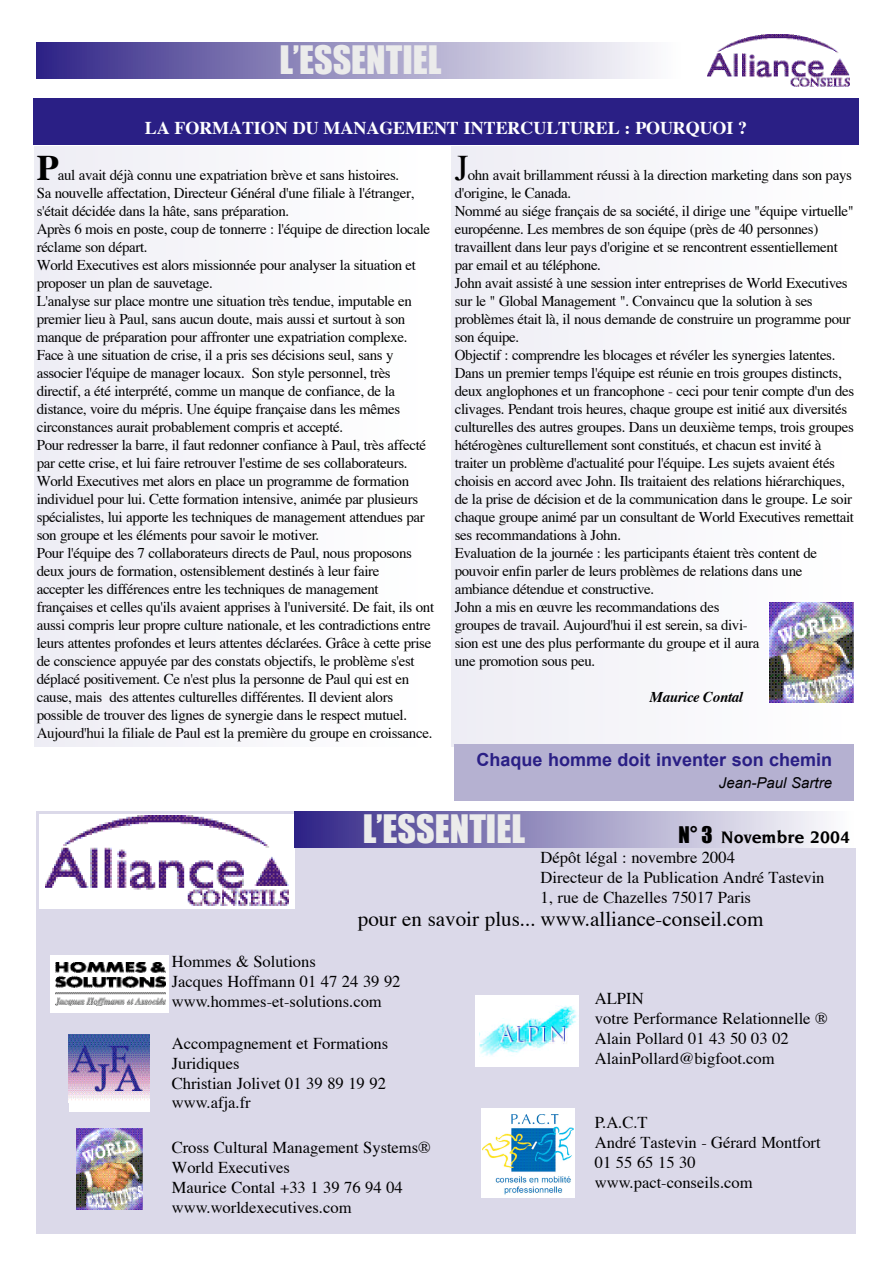
<style>
.page{position:relative;width:893px;height:1263px;background:#fff}
.page>*{position:absolute;margin:0;border:0;box-sizing:border-box;transform-origin:0 0}
.t1{font:36px "Impact";color:#ebebeb}
.t2{font:700 36px "Times";color:#000}
.t3{font:36px "Times";color:#000}
.t4{font:21px "Times";color:#000}
.t5{font:700 18px "Times";letter-spacing:-.005em;color:#fff}
.t6{font:700 18px "Arial";color:#2a1f85}
.t7{font:700 18px "Novarese";color:#000}
.t8{font:16.5px/19.8px "Times";color:#000}
.t9{font:15px/18px "Times";letter-spacing:-.025em;color:#000}
.t10{font:italic 15px "Arial";color:#000}
.t11{font:italic 700 15px "Times";letter-spacing:-.025em;color:#000}
.s1{font-family:"Impact";font-weight:400;font-size:21px}
</style>
<div class="page">
<div style="left:451px;top:146px;width:403px;height:601px;background:#f6f6f9"></div>
<div style="left:36px;top:811px;width:820px;height:423px;background:#dbd9e9"></div>
<div style="left:33px;top:99px;width:825px;height:46px;background:#2a1f85"></div>
<img style="left:707px;top:34px;width:142px;height:53px">
<div style="left:767px;top:602px;width:86px;height:101px;background:#fff"></div>
<img style="left:769px;top:602px;width:84px;height:101px">
<img style="left:36px;top:42px;width:612px;height:36px">
<div style="left:39px;top:814px;width:256px;height:95px;background:#fff"></div>
<img style="left:46px;top:816px;width:243px;height:90px">
<img style="left:294px;top:811px;width:562px;height:36px">
<div style="left:50px;top:955px;width:118px;height:58px;background:#fff"></div>
<img style="left:55px;top:963px;width:110px;height:43px">
<div style="left:482px;top:1108px;width:93px;height:90px;background:#fff"></div>
<img style="left:483px;top:1114px;width:90px;height:81px">
<div style="left:475px;top:995px;width:104px;height:71px;background:#fff"></div>
<img style="left:479px;top:1005px;width:99px;height:51px">
<div style="left:69px;top:1034px;width:81px;height:78px;background:#fff"></div>
<img style="left:69px;top:1034px;width:81px;height:66px">
<img style="left:77px;top:1128px;width:65px;height:82px">
<div style="left:454px;top:744px;width:400px;height:56px;background:#b5b1d1"></div>
<h1 class="t1" style="left:279px;top:38px;width:164px">L’ESSENTIEL</h1>
<p class="t5" style="left:145px;top:121px;width:603px">LA FORMATION DU MANAGEMENT INTERCULTUREL : POURQUOI ?</p>
<h1 class="t2" style="left:37px;top:153px;width:23px">P</h1>
<p class="t9" style="left:37px;top:167px;width:399px;text-indent:21px">aul avait déjà connu une expatriation brève et sans histoires.<br>Sa nouvelle affectation, Directeur Général d'une filiale à l'étranger, s'était décidée dans la hâte, sans préparation.<br>Après 6 mois en poste, coup de tonnerre : l'équipe de direction locale réclame son départ.<br>World Executives est alors missionnée pour analyser la situation et proposer un plan de sauvetage.<br>L'analyse sur place montre une situation très tendue, imputable en premier lieu à Paul, sans aucun doute, mais aussi et surtout à son manque de préparation pour affronter une expatriation complexe.<br>Face à une situation de crise, il a pris ses décisions seul, sans y associer l'équipe de manager locaux. Son style personnel, très directif, a été interprété, comme un manque de confiance, de la distance, voire du mépris. Une équipe française dans les mêmes circonstances aurait probablement compris et accepté.<br>Pour redresser la barre, il faut redonner confiance à Paul, très affecté par cette crise, et lui faire retrouver l'estime de ses collaborateurs.<br>World Executives met alors en place un programme de formation individuel pour lui. Cette formation intensive, animée par plusieurs spécialistes, lui apporte les techniques de management attendues par son groupe et les éléments pour savoir le motiver.<br>Pour l'équipe des 7 collaborateurs directs de Paul, nous proposons deux jours de formation, ostensiblement destinés à leur faire<br>accepter les différences entre les techniques de management françaises et celles qu'ils avaient apprises à l'université. De fait, ils ont aussi compris leur propre culture nationale, et les contradictions entre leurs attentes profondes et leurs attentes déclarées. Grâce à cette prise de conscience appuyée par des constats objectifs, le problème s'est déplacé positivement. Ce n'est plus la personne de Paul qui est en cause, mais des attentes culturelles différentes. Il devient alors possible de trouver des lignes de synergie dans le respect mutuel.<br>Aujourd'hui la filiale de Paul est la première du groupe en croissance.</p>
<h1 class="t3" style="left:454px;top:153px;width:16px">J</h1>
<p class="t9" style="left:454px;top:167px;width:401px;text-indent:13px">ohn avait brillamment réussi à la direction marketing dans son pays d'origine, le Canada.<br>Nommé au siége français de sa société, il dirige une "équipe virtuelle" européenne. Les membres de son équipe (près de 40 personnes) travaillent dans leur pays d'origine et se rencontrent essentiellement par email et au téléphone.<br>John avait assisté à une session inter entreprises de World Executives sur le " Global Management ". Convaincu que la solution à ses problèmes était là, il nous demande de construire un programme pour son équipe.<br>Objectif : comprendre les blocages et révéler les synergies latentes.<br>Dans un premier temps l'équipe est réunie en trois groupes distincts, deux anglophones et un francophone - ceci pour tenir compte d'un des clivages. Pendant trois heures, chaque groupe est initié aux diversités culturelles des autres groupes. Dans un deuxième temps, trois groupes hétérogènes culturellement sont constitués, et chacun est invité à traiter un problème d'actualité pour l'équipe. Les sujets avaient étés choisis en accord avec John. Ils traitaient des relations hiérarchiques, de la prise de décision et de la communication dans le groupe. Le soir chaque groupe animé par un consultant de World Executives remettait ses recommandations à John.<br>Evaluation de la journée : les participants étaient très content de pouvoir enfin parler de leurs problèmes de relations dans une ambiance détendue et constructive.<br>John a mis en œuvre les recommandations des<br>groupes de travail. Aujourd'hui il est serein, sa divi-<br>sion est une des plus performante du groupe et il aura<br>une promotion sous peu.</p>
<p class="t11" style="left:649px;top:691px;width:95px">Maurice Contal</p>
<p class="t6" style="left:476px;top:750px;width:357px">Chaque homme doit inventer son chemin</p>
<p class="t10" style="left:719px;top:774px;width:115px">Jean-Paul Sartre</p>
<h1 class="t1" style="left:363px;top:807px;width:164px">L’ESSENTIEL</h1>
<p class="t7" style="left:678px;top:827px;width:173px"><span class="s1">N° 3</span> Novembre 2004</p>
<p class="t8" style="left:540px;top:849px;width:285px">Dépôt légal : novembre 2004<br>Directeur de la Publication André Tastevin<br>1, rue de Chazelles 75017 Paris</p>
<h2 class="t4" style="left:358px;top:910px;width:407px">pour en savoir plus... www.alliance-conseil.com</h2>
<p class="t8" style="left:172px;top:953px;width:230px">Hommes &amp; Solutions<br>Jacques Hoffmann 01 47 24 39 92 www.hommes-et-solutions.com</p>
<p class="t8" style="left:172px;top:1035px;width:218px">Accompagnement et Formations<br>Juridiques<br>Christian Jolivet 01 39 89 19 92 www.afja.fr</p>
<p class="t8" style="left:172px;top:1139px;width:260px">Cross Cultural Management Systems®<br>World Executives<br>Maurice Contal +33 1 39 76 94 04 www.worldexecutives.com</p>
<p class="t8" style="left:595px;top:990px;width:234px">ALPIN<br>votre Performance Relationnelle ®<br>Alain Pollard 01 43 50 03 02<br>AlainPollard@bigfoot.com</p>
<p class="t8" style="left:595px;top:1114px;width:227px">P.A.C.T<br>André Tastevin - Gérard Montfort<br>01 55 65 15 30 www.pact-conseils.com</p>
</div>
